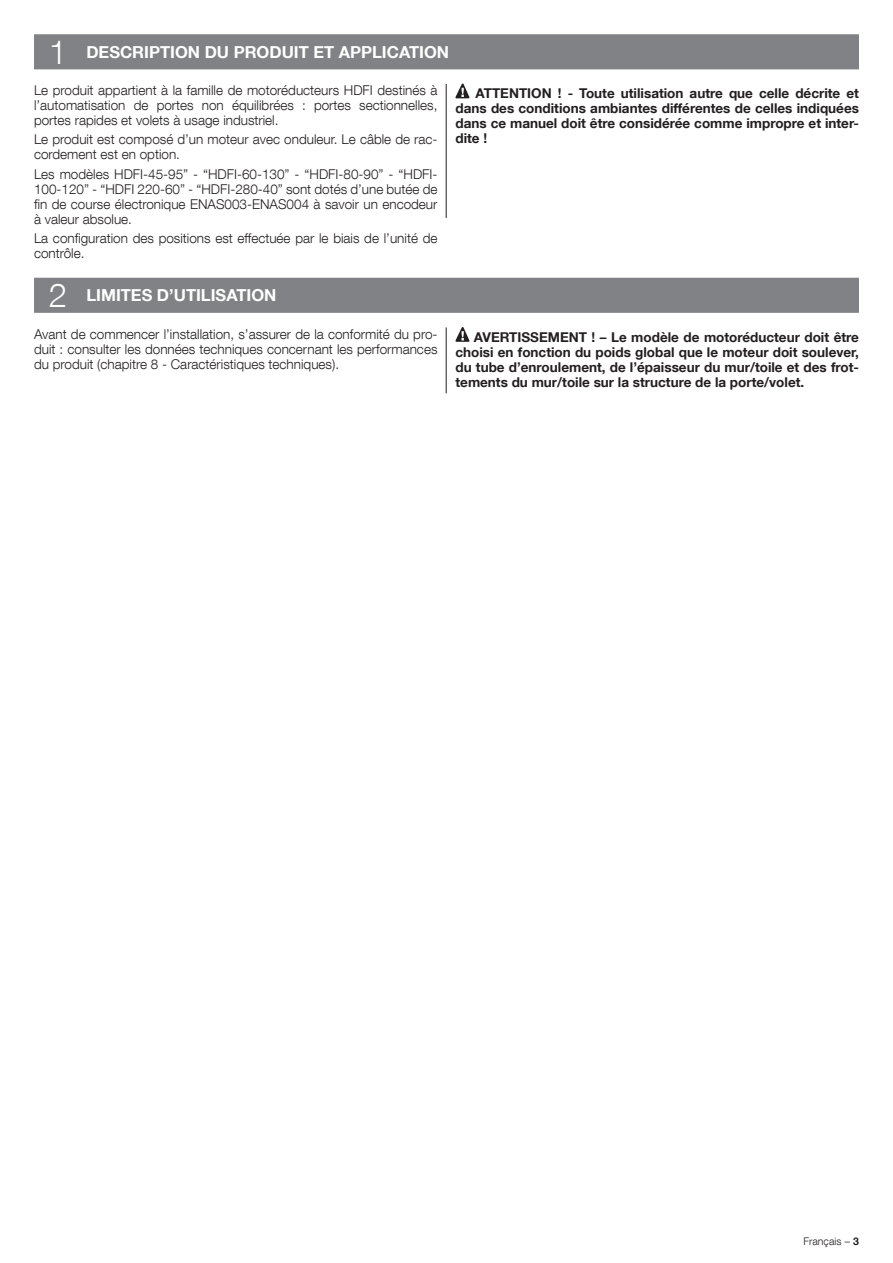
<style>
.page{position:relative;width:893px;height:1263px;background:#fff}
.page>*{position:absolute;margin:0;border:0;box-sizing:border-box;transform-origin:0 0}
.t1{font:300 33px "Helvetica Neue LT Com";color:#fff}
.titolo{font:700 16.5px "Helvetica Neue LT Com";color:#fff}
.testo{font:300 13.5px/15px "Helvetica Neue LT Com";color:#231f20;text-align:justify}
.testo_-_spazio_dopo{font:300 13.5px/15px "Helvetica Neue LT Com";color:#231f20;text-align:justify}
.ATTENZIONI{font:700 13.5px/15px "Helvetica Neue LT Com";color:#231f20;text-align:justify}
.testo_-_spazio_dopo-2{font:700 13.5px/15px "Helvetica Neue LT Com";color:#231f20;text-align:justify}
.t2{font:300 10.5px "Helvetica Neue LT Com";color:#231f20}
.s1{font-weight:700}
</style>
<div class="page">
<div style="left:34px;top:34px;width:825px;height:35px;background:#808285"></div>
<svg style="left:455px;top:84px;width:14px;height:14px"></svg>
<hr style="left:446px;top:84px;width:1px;height:134px;background:#231f20">
<div style="left:34px;top:278px;width:825px;height:35px;background:#808285"></div>
<svg style="left:455px;top:327px;width:14px;height:15px"></svg>
<hr style="left:446px;top:327px;width:1px;height:66px;background:#231f20">
<p class="t1" style="left:49px;top:32px;width:20px">1</p>
<p class="titolo" style="left:86px;top:41px;width:364px">DESCRIPTION DU PRODUIT ET APPLICATION</p>
<p class="testo" style="left:34px;top:83px;width:405px">Le produit appartient à la famille de motoréducteurs HDFI destinés à l’automatisation de portes non équilibrées : portes sectionnelles, portes rapides et volets à usage industriel.</p>
<p class="testo" style="left:34px;top:132px;width:405px">Le produit est composé d’un moteur avec onduleur. Le câble de rac&shy;cordement est en option.</p>
<p class="testo_-_spazio_dopo" style="left:34px;top:166px;width:405px">Les modèles HDFI-45-95” - “HDFI-60-130” - “HDFI-80-90” - “HDFI-100-120” - “HDFI 220-60” - “HDFI-280-40” sont dotés d’une butée de fin de course électronique ENAS003-ENAS004 à savoir un encodeur à valeur absolue.</p>
<p class="testo_-_spazio_dopo" style="left:34px;top:230px;width:405px">La configuration des positions est effectuée par le biais de l’unité de contrôle.</p>
<p class="testo_-_spazio_dopo-2" style="left:455px;top:86px;width:405px;text-indent:20px">ATTENTION ! - Toute utilisation autre que celle décrite et dans des conditions ambiantes différentes de celles indiquées dans ce manuel doit être considérée comme impropre et inter&shy;dite !</p>
<p class="t1" style="left:49px;top:275px;width:20px">2</p>
<p class="titolo" style="left:86px;top:285px;width:191px">LIMITES D’UTILISATION</p>
<p class="testo" style="left:34px;top:326px;width:405px">Avant de commencer l’installation, s’assurer de la conformité du pro&shy;duit : consulter les données techniques concernant les performances du produit (chapitre 8 - Caractéristiques techniques).</p>
<p class="ATTENZIONI" style="left:455px;top:329px;width:405px;text-indent:18px">AVERTISSEMENT ! – Le modèle de motoréducteur doit être choisi en fonction du poids global que le moteur doit soulever, du tube d’enroulement, de l’épaisseur du mur/toile et des frot&shy;tements du mur/toile sur la structure de la porte/volet.</p>
<p class="t2" style="left:803px;top:1235px;width:57px">Français – <span class="s1">3</span></p>
</div>
